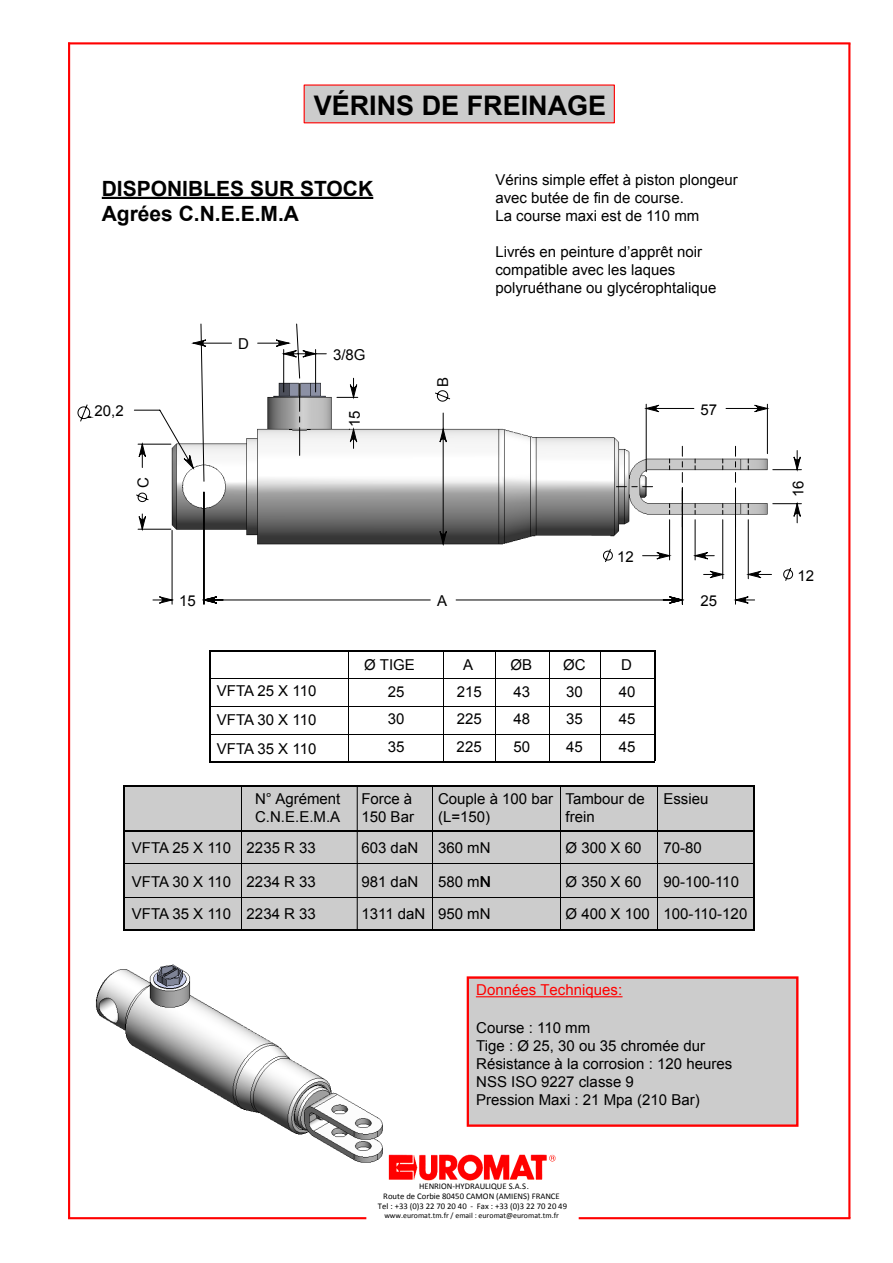
<style>
.page{position:relative;width:893px;height:1263px;background:#fff}
.page>*{position:absolute;margin:0;border:0;box-sizing:border-box;transform-origin:0 0}
.t1{font:700 27px "Arial";color:#000}
.t2{font:700 21px/25.2px "Arial";color:#000}
.t3{font:15px/18px "Arial";color:#000}
.t4{font:15px "Arial";color:#f00}
.t5{font:8.7px/9.9px "Calibri";color:#000;text-align:center}
.t6{font:7.8px "Calibri";color:#000}
</style>
<div class="page">
<img style="left:70px;top:908px;width:319px;height:301px">
<svg style="left:77px;top:404px;width:17px;height:18px"></svg>
<hr style="left:138px;top:444px;width:33px;height:1px;background:#000">
<hr style="left:138px;top:529px;width:33px;height:1px;background:#000">
<svg style="left:159px;top:340px;width:596px;height:263px"></svg>
<svg style="left:350px;top:385px;width:450px;height:159px"></svg>
<svg style="left:136px;top:442px;width:15px;height:89px"></svg>
<svg style="left:637px;top:547px;width:156px;height:36px"></svg>
<div style="left:123px;top:785px;width:119px;height:45px;background:#ccc"></div>
<div style="left:242px;top:785px;width:115px;height:45px;background:#ccc"></div>
<div style="left:357px;top:785px;width:74px;height:45px;background:#ccc"></div>
<div style="left:431px;top:785px;width:129px;height:45px;background:#ccc"></div>
<div style="left:560px;top:785px;width:98px;height:45px;background:#ccc"></div>
<div style="left:658px;top:785px;width:96px;height:45px;background:#ccc"></div>
<div style="left:123px;top:830px;width:119px;height:34px;background:#ccc"></div>
<div style="left:242px;top:830px;width:115px;height:34px;background:#ccc"></div>
<div style="left:357px;top:830px;width:74px;height:34px;background:#ccc"></div>
<div style="left:433px;top:830px;width:127px;height:34px;background:#ccc"></div>
<div style="left:560px;top:830px;width:98px;height:34px;background:#ccc"></div>
<div style="left:658px;top:830px;width:96px;height:34px;background:#ccc"></div>
<div style="left:123px;top:864px;width:119px;height:33px;background:#ccc"></div>
<div style="left:242px;top:864px;width:115px;height:33px;background:#ccc"></div>
<div style="left:357px;top:864px;width:76px;height:33px;background:#ccc"></div>
<div style="left:432px;top:864px;width:128px;height:33px;background:#ccc"></div>
<div style="left:560px;top:864px;width:98px;height:33px;background:#ccc"></div>
<div style="left:658px;top:864px;width:96px;height:33px;background:#ccc"></div>
<div style="left:123px;top:897px;width:119px;height:34px;background:#ccc"></div>
<div style="left:242px;top:897px;width:115px;height:34px;background:#ccc"></div>
<div style="left:357px;top:897px;width:74px;height:34px;background:#ccc"></div>
<div style="left:433px;top:897px;width:127px;height:34px;background:#ccc"></div>
<div style="left:560px;top:897px;width:98px;height:34px;background:#ccc"></div>
<div style="left:658px;top:897px;width:96px;height:34px;background:#ccc"></div>
<hr style="left:123px;top:785px;width:2px;height:144px;background:#000">
<hr style="left:241px;top:786px;width:1px;height:143px;background:#000">
<hr style="left:432px;top:786px;width:1px;height:143px;background:#000">
<hr style="left:560px;top:786px;width:1px;height:143px;background:#000">
<hr style="left:657px;top:786px;width:1px;height:143px;background:#000">
<hr style="left:753px;top:785px;width:1px;height:144px;background:#000">
<hr style="left:123px;top:785px;width:631px;height:1px;background:#000">
<hr style="left:124px;top:830px;width:629px;height:1px;background:#000">
<hr style="left:124px;top:864px;width:629px;height:1px;background:#000">
<hr style="left:124px;top:897px;width:629px;height:1px;background:#000">
<hr style="left:123px;top:929px;width:631px;height:2px;background:#000">
<div style="left:470px;top:979px;width:325px;height:145px;background:#ccc"></div>
<div style="left:467px;top:976px;width:331px;height:151px;border:2px solid #f00"></div>
<hr style="left:210px;top:650px;width:1px;height:111px;background:#000">
<hr style="left:349px;top:651px;width:1px;height:110px;background:#000">
<hr style="left:443px;top:651px;width:1px;height:110px;background:#000">
<hr style="left:495px;top:651px;width:1px;height:110px;background:#000">
<hr style="left:549px;top:651px;width:1px;height:110px;background:#000">
<hr style="left:600px;top:651px;width:1px;height:110px;background:#000">
<hr style="left:654px;top:650px;width:1px;height:111px;background:#000">
<hr style="left:210px;top:650px;width:445px;height:2px;background:#000">
<hr style="left:211px;top:678px;width:443px;height:1px;background:#000">
<hr style="left:211px;top:706px;width:443px;height:1px;background:#000">
<hr style="left:211px;top:734px;width:443px;height:1px;background:#000">
<hr style="left:210px;top:761px;width:445px;height:1px;background:#000">
<hr style="left:357px;top:786px;width:1px;height:144px;background:#000">
<hr style="left:102px;top:197px;width:271px;height:2px;background:#000">
<div style="left:304px;top:85px;width:310px;height:38px;background:#ccc"></div>
<div style="left:304px;top:84px;width:311px;height:39px;border:1px solid #f00"></div>
<hr style="left:68px;top:43px;width:2px;height:1175px;background:#f00">
<hr style="left:68px;top:42px;width:782px;height:2px;background:#f00">
<hr style="left:848px;top:43px;width:2px;height:1175px;background:#f00">
<hr style="left:68px;top:1217px;width:298px;height:2px;background:#f00">
<hr style="left:579px;top:1217px;width:271px;height:2px;background:#f00">
<img style="left:389px;top:1154px;width:167px;height:26px">
<h1 class="t1" style="left:314px;top:86px;width:294px">VÉRINS DE FREINAGE</h1>
<h2 class="t2" style="left:102px;top:176px;width:273px">DISPONIBLES SUR STOCK<br>Agrées C.N.E.E.M.A</h2>
<p class="t3" style="left:495px;top:171px;width:244px">Vérins simple effet à piston plongeur avec butée de fin de course.<br>La course maxi est de 110 mm</p>
<p class="t3" style="left:495px;top:243px;width:222px">Livrés en peinture d’apprêt noir compatible avec les laques polyruéthane ou glycérophtalique</p>
<p class="t3" style="left:95px;top:402px;width:31px">20,2</p>
<p class="t3" style="left:134px;top:488px;width:12px;rotate:-90deg">C</p>
<p class="t3" style="left:238px;top:335px;width:12px">D</p>
<p class="t3" style="left:333px;top:346px;width:34px">3/8G</p>
<p class="t3" style="left:345px;top:427px;width:18px;rotate:-90deg">15</p>
<p class="t3" style="left:434px;top:387px;width:12px;rotate:-90deg">B</p>
<p class="t3" style="left:701px;top:400px;width:18px">57</p>
<p class="t3" style="left:179px;top:592px;width:18px">15</p>
<p class="t3" style="left:617px;top:548px;width:18px">12</p>
<p class="t3" style="left:217px;top:682px;width:101px">VFTA 25 X 110</p>
<p class="t3" style="left:217px;top:710px;width:101px">VFTA 30 X 110</p>
<p class="t3" style="left:217px;top:739px;width:101px">VFTA 35 X 110</p>
<p class="t3" style="left:364px;top:655px;width:52px">Ø TIGE</p>
<p class="t3" style="left:437px;top:592px;width:12px">A</p>
<p class="t3" style="left:701px;top:592px;width:18px">25</p>
<p class="t3" style="left:463px;top:655px;width:12px">A</p>
<p class="t3" style="left:510px;top:655px;width:23px">ØB</p>
<p class="t3" style="left:563px;top:655px;width:24px">ØC</p>
<p class="t3" style="left:621px;top:655px;width:12px">D</p>
<p class="t3" style="left:388px;top:682px;width:18px">25</p>
<p class="t3" style="left:457px;top:682px;width:27px">215</p>
<p class="t3" style="left:514px;top:682px;width:18px">43</p>
<p class="t3" style="left:566px;top:682px;width:18px">30</p>
<p class="t3" style="left:619px;top:682px;width:18px">40</p>
<p class="t3" style="left:388px;top:710px;width:18px">30</p>
<p class="t3" style="left:457px;top:710px;width:27px">225</p>
<p class="t3" style="left:514px;top:710px;width:18px">48</p>
<p class="t3" style="left:566px;top:710px;width:18px">35</p>
<p class="t3" style="left:619px;top:710px;width:18px">45</p>
<p class="t3" style="left:388px;top:738px;width:18px">35</p>
<p class="t3" style="left:457px;top:738px;width:27px">225</p>
<p class="t3" style="left:514px;top:738px;width:18px">50</p>
<p class="t3" style="left:566px;top:738px;width:18px">45</p>
<p class="t3" style="left:619px;top:738px;width:18px">45</p>
<p class="t3" style="left:255px;top:790px;width:87px">N° Agrément<br>C.N.E.E.M.A</p>
<p class="t3" style="left:361px;top:790px;width:54px">Force à<br>150 Bar</p>
<p class="t3" style="left:438px;top:790px;width:117px">Couple à 100 bar (L=150)</p>
<p class="t3" style="left:566px;top:790px;width:81px">Tambour de frein</p>
<p class="t3" style="left:663px;top:790px;width:47px">Essieu</p>
<p class="t3" style="left:132px;top:838px;width:101px">VFTA 25 X 110</p>
<p class="t3" style="left:132px;top:872px;width:101px">VFTA 30 X 110</p>
<p class="t3" style="left:247px;top:838px;width:71px">2235 R 33</p>
<p class="t3" style="left:361px;top:838px;width:58px">603 daN</p>
<p class="t3" style="left:361px;top:872px;width:58px">981 daN</p>
<p class="t3" style="left:247px;top:872px;width:71px">2234 R 33</p>
<p class="t3" style="left:132px;top:904px;width:186px">VFTA 35 X 110 2234 R 33</p>
<p class="t3" style="left:361px;top:904px;width:65px">1311 daN</p>
<p class="t3" style="left:566px;top:838px;width:77px">Ø 300 X 60</p>
<p class="t3" style="left:438px;top:838px;width:54px">360 mN</p>
<p class="t3" style="left:663px;top:838px;width:40px">70-80</p>
<p class="t3" style="left:663px;top:865px;width:85px;line-height:32px">90-100-110<br>100-110-120</p>
<p class="t3" style="left:566px;top:872px;width:77px">Ø 350 X 60</p>
<p class="t3" style="left:438px;top:865px;width:54px;line-height:32px">580 mN<br>950 mN</p>
<p class="t3" style="left:566px;top:904px;width:86px">Ø 400 X 100</p>
<p class="t4" style="left:476px;top:979px;width:147px">Données Techniques:</p>
<p class="t3" style="left:476px;top:1019px;width:257px">Course : 110 mm<br>Tige : Ø 25, 30 ou 35 chromée dur<br>Résistance à la corrosion : 120 heures<br>NSS ISO 9227 classe 9<br>Pression Maxi : 21 Mpa (210 Bar)</p>
<p class="t5" style="left:378px;top:1181px;width:191px">HENRION-HYDRAULIQUE S.A.S.<br>Route de Corbie 80450 CAMON (AMIENS) FRANCE<br>Tel : +33 (0)3 22 70 20 40 - Fax : +33 (0)3 22 70 20 49</p>
<p class="t6" style="left:384px;top:1210px;width:176px">www.euromat.tm.fr / email : euromat@euromat.tm.fr</p>
<p class="t3" style="left:789px;top:497px;width:18px;rotate:-90deg">16</p>
<p class="t3" style="left:797px;top:566px;width:18px">12</p>
</div>
